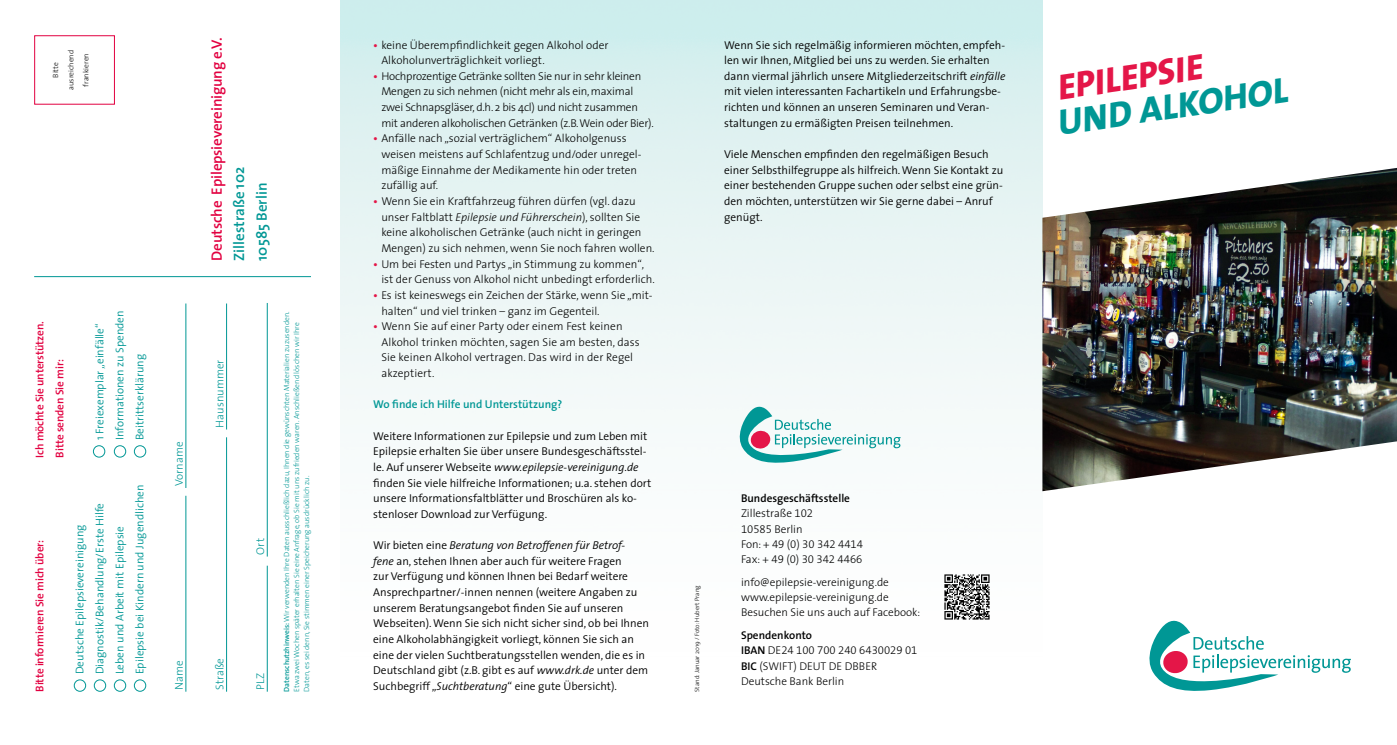
<style>
.page{position:relative;width:1397px;height:745px;background:#fff}
.page>*{position:absolute;margin:0;border:0;box-sizing:border-box;transform-origin:0 0}
.t1{font:italic 800 36.25px "The Sans";color:#009795}
.t2{font:italic 800 36.25px "The Sans";color:#e41648}
.t3{font:600 15px "The Sans";letter-spacing:-.01em;color:#e20040}
.t4{font:600 15px/22.5px "The Sans";color:#009795}
.t5{font:300 11.38px/15.6px "The Sans";color:#000}
.t6{font:300 11.38px/15.6px "The Sans";color:#000}
.t7{font:300 11.38px/15.6px "The Sans";letter-spacing:-.02em;color:#000}
.t8{font:600 11.38px "The Sans";color:#009795}
.t9{font:300 11.25px/20px "The Sans";color:#009795}
.t10{font:300 11.25px/15.2px "The Sans";color:#000}
.t11{font:600 11.25px/20px "The Sans";letter-spacing:-.01em;color:#e20040}
.t12{font:11.25px/15.2px "The Sans Light Expert";color:#000}
.t13{font:600 11.25px/15.2px "The Sans";color:#000}
.t14{font:300 11.25px "The Sans";color:#009795}
.t15{font:300 7.5px/10px "The Sans";color:#009795}
.t16{font:300 7.5px/15.2px "The Sans";color:#000;text-align:center}
.t17{font:300 6.25px "The Sans";color:#000}
.s1{font-weight:600}
.s2{font-weight:600;color:#e41648}
.s3{font-style:italic}
.s4{font-weight:300}
.s5{font-family:"The Sans Light Expert";font-weight:400}
.s6{font-family:"The Sans";font-weight:300}
.s7{font-family:"The Sans";font-weight:600}
</style>
<div class="page">
<svg style="left:735px;top:404px;width:165px;height:60px"></svg>
<img style="left:931px;top:561px;width:71px;height:59px">
<svg style="left:1149px;top:620px;width:201px;height:71px"></svg>
<img style="left:1042px;top:168px;width:354px;height:323px">
<hr style="left:34px;top:276px;width:277px;height:1px;background:#009795">
<hr style="left:185px;top:495px;width:1px;height:196px;background:#009795">
<hr style="left:185px;top:303px;width:1px;height:184px;background:#009795">
<hr style="left:226px;top:437px;width:1px;height:254px;background:#009795">
<hr style="left:267px;top:303px;width:1px;height:253px;background:#009795">
<hr style="left:226px;top:303px;width:1px;height:126px;background:#009795">
<hr style="left:267px;top:565px;width:1px;height:126px;background:#009795">
<div style="left:34px;top:35px;width:81px;height:70px;background:#fff;border:1px solid #e20040"></div>
<div style="left:74px;top:679px;width:12px;height:12px;border:1px solid #009795;border-radius:50%"></div>
<div style="left:134px;top:679px;width:12px;height:12px;border:1px solid #009795;border-radius:50%"></div>
<div style="left:114px;top:679px;width:12px;height:12px;border:1px solid #009795;border-radius:50%"></div>
<div style="left:94px;top:679px;width:12px;height:12px;border:1px solid #009795;border-radius:50%"></div>
<div style="left:134px;top:445px;width:12px;height:12px;border:1px solid #009795;border-radius:50%"></div>
<div style="left:114px;top:445px;width:12px;height:12px;border:1px solid #009795;border-radius:50%"></div>
<div style="left:93px;top:445px;width:12px;height:12px;border:1px solid #009795;border-radius:50%"></div>
<p class="t16" style="left:48px;top:90px;width:41px;rotate:-90deg">Bitte ausreichend frankieren</p>
<p class="t11" style="left:29px;top:457px;width:138px;rotate:-90deg">Ich möchte Sie unterstützen.<br>Bitte senden Sie mir:</p>
<p class="t9" style="left:89px;top:440px;width:131px;rotate:-90deg">1 Freiexemplar „einfälle“<br>Informationen zu Spenden<br>Beitrittserklärung</p>
<p class="t11" style="left:29px;top:691px;width:153px;rotate:-90deg">Bitte informieren Sie mich über:</p>
<p class="t9" style="left:69px;top:673px;width:191px;rotate:-90deg">Deutsche Epilepsievereinigung Diagnostik/Behandlung/Erste Hilfe Leben und Arbeit mit Epilepsie Epilepsie bei Kindern und Jugendlichen</p>
<p class="t14" style="left:170px;top:485px;width:46px;rotate:-90deg">Vorname</p>
<p class="t14" style="left:170px;top:689px;width:31px;rotate:-90deg">Name</p>
<h2 class="t3" style="left:204px;top:260px;width:224px;rotate:-90deg">Deutsche Epilepsievereinigung e.V.</h2>
<h2 class="t4" style="left:227px;top:260px;width:95px;rotate:-90deg">Zillestraße 102<br>10585 Berlin</h2>
<p class="t14" style="left:210px;top:427px;width:69px;rotate:-90deg">Hausnummer</p>
<p class="t14" style="left:210px;top:689px;width:33px;rotate:-90deg">Straße</p>
<p class="t14" style="left:251px;top:554px;width:18px;rotate:-90deg">Ort</p>
<p class="t14" style="left:251px;top:689px;width:18px;rotate:-90deg">PLZ</p>
<p class="t15" style="left:281px;top:691px;width:381px;rotate:-90deg"><span class="s1">Datenschutzhinweis:</span> Wir verwenden Ihre Daten ausschließlich dazu, Ihnen die gewünschten Materialien zuzusenden.<br>Etwa zwei Wochen später erhalten Sie eine Anfrage, ob Sie mit uns zufrieden waren. Anschließend löschen wir Ihre<br>Daten, es sei denn, Sie stimmen einer Speicherung ausdrücklich zu.</p>
<p class="t6" style="left:381px;top:36px;width:228px;text-indent:-8px"><span class="s2">•</span> keine Überempfindlichkeit gegen Alkohol oder<br>Alkoholunverträglichkeit vorliegt.</p>
<p class="t7" style="left:381px;top:68px;width:274px;text-indent:-8px"><span class="s2">•</span> Hochprozentige Getränke sollten Sie nur in sehr kleinen Mengen zu sich nehmen (nicht mehr als ein, maximal zwei Schnapsgläser, d.h. 2 bis 4cl) und nicht zusammen mit anderen alkoholischen Getränken (z.B. Wein oder Bier).</p>
<p class="t6" style="left:381px;top:130px;width:262px;text-indent:-8px"><span class="s2">•</span> Anfälle nach „sozial verträglichem“ Alkoholgenuss weisen meistens auf Schlafentzug und/oder unregel&shy;mäßige Einnahme der Medikamente hin oder treten zufällig auf.</p>
<p class="t6" style="left:381px;top:193px;width:275px;text-indent:-8px"><span class="s2">•</span> Wenn Sie ein Kraftfahrzeug führen dürfen (vgl. dazu unser Faltblatt <span class="s3">Epilepsie und Führerschein</span>), sollten Sie keine alkoholischen Getränke (auch nicht in geringen Mengen) zu sich nehmen, wenn Sie noch fahren wollen.</p>
<p class="t6" style="left:381px;top:255px;width:275px;text-indent:-8px"><span class="s2">•</span> Um bei Festen und Partys „in Stimmung zu kommen“, ist der Genuss von Alkohol nicht unbedingt erforderlich.</p>
<p class="t6" style="left:381px;top:287px;width:272px;text-indent:-8px"><span class="s2">•</span> Es ist keineswegs ein Zeichen der Stärke, wenn Sie „mit&shy;halten“ und viel trinken – ganz im Gegenteil.</p>
<p class="t6" style="left:381px;top:318px;width:260px;text-indent:-8px"><span class="s2">•</span> Wenn Sie auf einer Party oder einem Fest keinen Alkohol trinken möchten, sagen Sie am besten, dass Sie keinen Alkohol vertragen. Das wird in der Regel akzeptiert.</p>
<p class="t8" style="left:373px;top:395px;width:191px">Wo finde ich Hilfe und Unterstützung?</p>
<p class="t5" style="left:373px;top:427px;width:279px">Weitere Informationen zur Epilepsie und zum Leben mit Epilepsie erhalten Sie über unsere Bundesgeschäftsstel&shy;le. Auf unserer Webseite <span class="s3">www.epilepsie-vereinigung.de </span>finden Sie viele hilfreiche Informationen; u.a. stehen dort unsere Informationsfaltblätter und Broschüren als ko&shy;stenloser Download zur Verfügung.</p>
<p class="t5" style="left:373px;top:536px;width:277px">Wir bieten eine <span class="s3">Beratung von Betroffenen für Betrof-<br>fene</span> an, stehen Ihnen aber auch für weitere Fragen<br>zur Verfügung und können Ihnen bei Bedarf weitere Ansprechpartner/-innen nennen (weitere Angaben zu unserem Beratungsangebot finden Sie auf unseren Webseiten). Wenn Sie sich nicht sicher sind, ob bei Ihnen eine Alkoholabhängigkeit vorliegt, können Sie sich an eine der vielen Suchtberatungsstellen wenden, die es in Deutschland gibt (z.B. gibt es auf <span class="s3">www.drk.de</span> unter dem Suchbegriff „<span class="s3">Suchtberatung</span>“ eine gute Übersicht).</p>
<p class="t5" style="left:724px;top:37px;width:283px">Wenn Sie sich regelmäßig informieren möchten, empfeh&shy;len wir Ihnen, Mitglied bei uns zu werden. Sie erhalten dann viermal jährlich unsere Mitgliederzeitschrift <span class="s3">einfälle </span>mit vielen interessanten Fachartikeln und Erfahrungsbe&shy;richten und können an unseren Seminaren und Veran&shy;staltungen zu ermäßigten Preisen teilnehmen.</p>
<p class="t5" style="left:724px;top:146px;width:281px">Viele Menschen empfinden den regelmäßigen Besuch einer Selbsthilfegruppe als hilfreich. Wenn Sie Kontakt zu einer bestehenden Gruppe suchen oder selbst eine grün&shy;den möchten, unterstützen wir Sie gerne dabei – Anruf genügt.</p>
<p class="t17" style="left:691px;top:691px;width:108px;rotate:-90deg">Stand: Januar 2019 / Foto: Hubert Prang</p>
<p class="t13" style="left:741px;top:490px;width:110px">Bundesgeschäftsstelle<br><span class="s4">Zillestraße</span> <span class="s5">102<br>10585</span> <span class="s4">Berlin</span></p>
<p class="t12" style="left:741px;top:535px;width:123px"><span class="s6">Fon:</span> + 49 (0) 30 342 4414<br><span class="s6">Fax:</span> + 49 (0) 30 342 4466</p>
<p class="t10" style="left:741px;top:573px;width:181px">info@epilepsie-vereinigung.de www.epilepsie-vereinigung.de<br>Besuchen Sie uns auch auf Facebook:</p>
<p class="t13" style="left:741px;top:627px;width:72px">Spendenkonto</p>
<p class="t12" style="left:741px;top:642px;width:178px"><span class="s7">IBAN</span> <span class="s6">DE</span>24 100 700 240 6430029 01</p>
<p class="t10" style="left:741px;top:657px;width:138px"><span class="s1">BIC</span> (SWIFT) DEUT DE DBBER<br>Deutsche Bank Berlin</p>
<h1 class="t2" style="left:1052px;top:57px;width:148px;rotate:-8deg">EPILEPSIE</h1>
<h1 class="t1" style="left:1052px;top:92px;width:234px;rotate:-8deg">UND ALKOHOL</h1>
</div>
